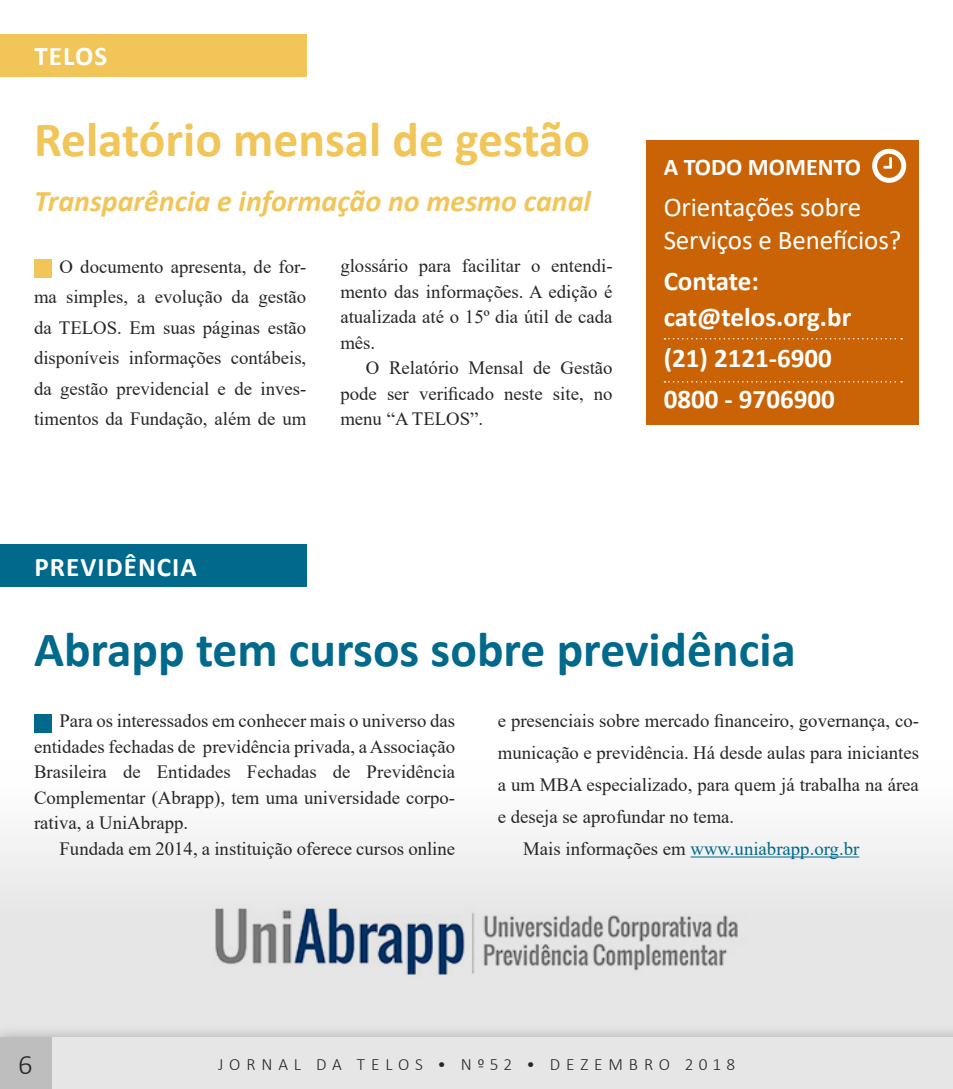
<style>
.page{position:relative;width:953px;height:1089px;background:#fff}
.page>*{position:absolute;margin:0;border:0;box-sizing:border-box;transform-origin:0 0}
.t1{font:700 49.5px "Calibri";color:#00698c}
.t2{font:700 49.5px "Calibri";color:#f1c558}
.t3{font:italic 700 30px "Calibri";color:#f1c558}
.t4{font:300 28.5px "Calibri";color:#262626}
.t5{font:700 27px/36.6px "Calibri";color:#fff}
.t6{font:27px/32.4px "Calibri";letter-spacing:-.005em;color:#fff}
.t7{font:700 27px "Calibri";letter-spacing:.04em;color:#fff}
.t8{font:700 24px "Calibri";color:#fff}
.t9{font:18.75px/25.5px "Times New Roman";color:#262626;text-align:justify}
.t10{font:18.75px "Times New Roman";color:#00698c}
.t11{font:300 17.25px "Calibri";letter-spacing:.34em;color:#262626}
.s1{color:#262626}
</style>
<div class="page">
<div style="left:0;top:761px;width:952px;height:285px;background:linear-gradient(to right,#f1f0f0,#f0f0f0)"></div>
<div style="left:34px;top:714px;width:17px;height:19px;background:#00698c"></div>
<div style="left:0;top:544px;width:306px;height:43px;background:#00698c"></div>
<hr style="left:690px;top:856px;width:169px;height:1px;background:#00698c">
<div style="left:0;top:34px;width:306px;height:43px;background:#f1c558"></div>
<div style="left:34px;top:259px;width:17px;height:18px;background:#f1c558"></div>
<div style="left:646px;top:140px;width:272px;height:285px;background:#ca6306"></div>
<svg style="left:664px;top:338px;width:238px;height:1px"></svg>
<svg style="left:664px;top:381px;width:238px;height:1px"></svg>
<svg style="left:872px;top:149px;width:34px;height:34px"></svg>
<img style="left:195px;top:893px;width:562px;height:91px">
<div style="left:0;top:1023px;width:952px;height:66px;background:#000;opacity:.3"></div>
<div style="left:0;top:1037px;width:952px;height:52px;background:#e7e6e6"></div>
<div style="left:0;top:1037px;width:51px;height:52px;background:#bebebe"></div>
<h3 class="t5" style="left:35px;top:38px;width:74px">TELOS</h3>
<h1 class="t2" style="left:34px;top:105px;width:557px">Relatório mensal de gestão</h1>
<h2 class="t3" style="left:34px;top:180px;width:558px">Transparência e informação no mesmo canal</h2>
<p class="t9" style="left:34px;top:251px;width:274px;line-height:30.5px;text-indent:26px">O documento apresenta, de for&shy;ma simples, a evolução da gestão da TELOS. Em suas páginas estão disponíveis informações contábeis, da gestão previdencial e de inves&shy;timentos da Fundação, além de um</p>
<p class="t9" style="left:340px;top:252px;width:274px">glossário para facilitar o entendi&shy;mento das informações. A edição é atualizada até o 15º dia útil de cada mês.</p>
<p class="t9" style="left:340px;top:354px;width:274px;text-indent:26px">O Relatório Mensal de Gestão pode ser verificado neste site, no menu “A TELOS”.</p>
<h3 class="t7" style="left:35px;top:548px;width:164px">PREVIDÊNCIA</h3>
<p class="t8" style="left:663px;top:150px;width:199px">A TODO MOMENTO</p>
<h3 class="t6" style="left:663px;top:190px;width:239px">Orientações sobre<br>Serviços e Benefícios?</h3>
<h3 class="t5" style="left:663px;top:262px;width:189px">Contate: cat@telos.org.br</h3>
<h3 class="t5" style="left:663px;top:337px;width:173px;line-height:41px">(21) 2121-6900<br>0800 - 9706900</h3>
<h1 class="t1" style="left:34px;top:614px;width:763px">Abrapp tem cursos sobre previdência</h1>
<p class="t9" style="left:34px;top:707px;width:422px;text-indent:26px">Para os interessados em conhecer mais o universo das entidades fechadas de previdência privada, a Associação Brasileira de Entidades Fechadas de Previdência Complementar (Abrapp), tem uma universidade corpo&shy;rativa, a UniAbrapp.</p>
<p class="t9" style="left:60px;top:835px;width:397px">Fundada em 2014, a instituição oferece cursos online</p>
<p class="t9" style="left:497px;top:707px;width:422px">e presenciais sobre mercado financeiro, governança, co-</p>
<p class="t9" style="left:497px;top:739px;width:422px">municação e previdência. Há desde aulas para iniciantes</p>
<p class="t9" style="left:497px;top:771px;width:422px">a um MBA especializado, para quem já trabalha na área</p>
<p class="t9" style="left:497px;top:803px;width:238px">e deseja se aprofundar no tema.</p>
<p class="t10" style="left:523px;top:835px;width:337px"><span class="s1">Mais informações em</span> www.uniabrapp.org.br</p>
<h3 class="t4" style="left:18px;top:1047px;width:16px">6</h3>
<p class="t11" style="left:218px;top:1053px;width:518px">JORNAL DA TELOS • Nº52 • DEZEMBRO 2018</p>
</div>
